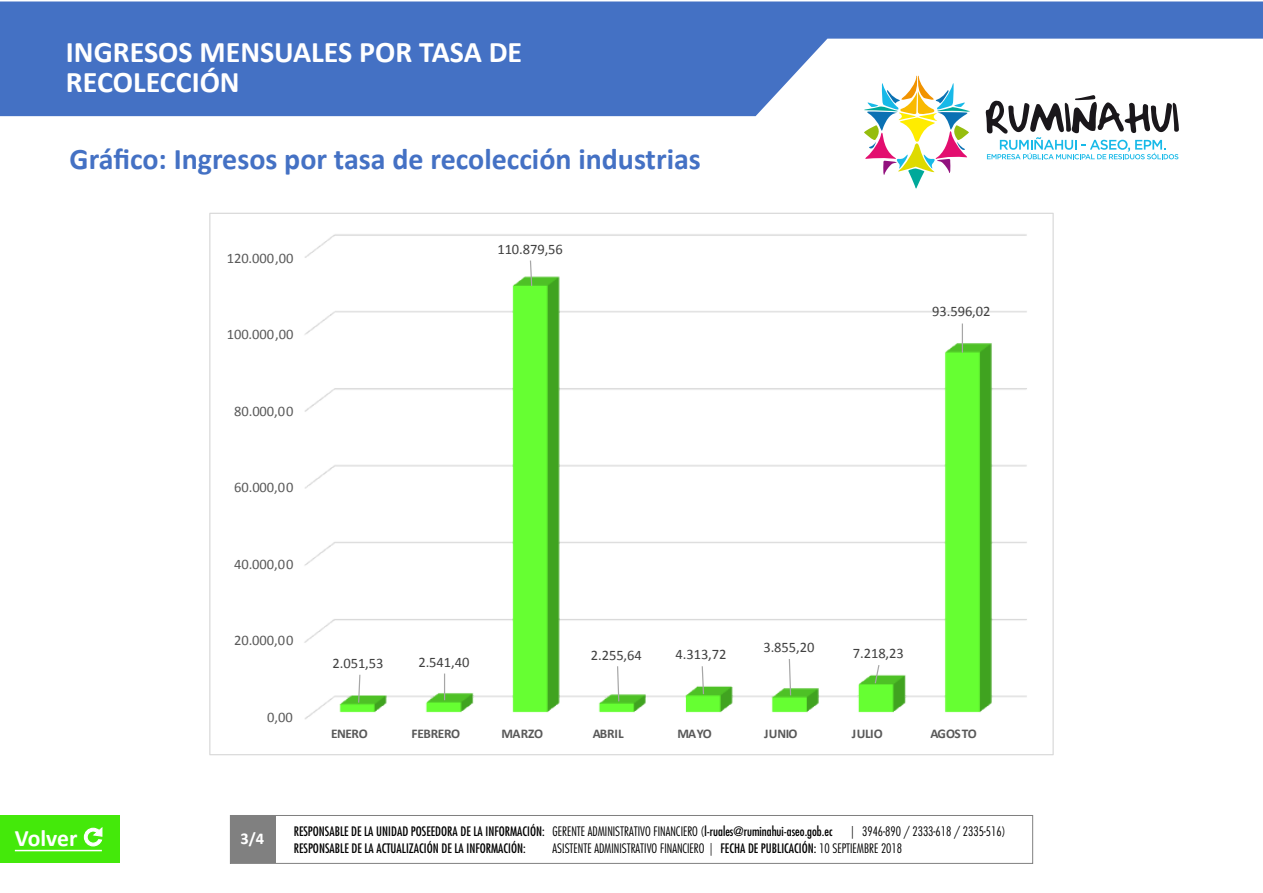
<style>
.page{position:relative;width:1263px;height:893px;background:#fff}
.page>*{position:absolute;margin:0;border:0;box-sizing:border-box;transform-origin:0 0}
.t1{font:700 30px "Calibri";color:#4471c4}
.t2{font:700 30px/30px "Calibri";color:#fff}
.t3{font:700 23.55px "Calibri";color:#fff}
.t4{font:700 16.5px "Calibri";color:#fff}
.t5{font:14.55px "Calibri";letter-spacing:-.005em;color:#404040}
.t6{font:14.55px "Calibri";letter-spacing:-.005em;color:#595959}
.t7{font:700 13.35px "Calibri";letter-spacing:-.015em;color:#595959}
.t8{font:condensed 12.75px "Futura Std";color:#000}
.t9{font:300 condensed 12.75px "Futura Std";color:#000}
.s1{font-weight:300}
.s2{font-weight:400}
</style>
<div class="page">
<svg style="left:0;top:2px;width:1263px;height:114px;fill:#4471c4"></svg>
<svg style="left:857px;top:74px;width:114px;height:115px"></svg>
<svg style="left:985px;top:95px;width:194px;height:64px"></svg>
<div style="left:0;top:815px;width:119px;height:48px;background:#44e90a"></div>
<svg style="left:83px;top:827px;width:20px;height:20px"></svg>
<hr style="left:15px;top:850px;width:87px;height:1px;background:#fff">
<div style="left:230px;top:815px;width:803px;height:49px;border:1px solid #808080"></div>
<div style="left:230px;top:815px;width:46px;height:48px;background:#808080"></div>
<img style="left:304px;top:234px;width:723px;height:486px">
<svg style="left:357px;top:673px;width:4px;height:31px"></svg>
<svg style="left:444px;top:673px;width:1px;height:27px"></svg>
<svg style="left:529px;top:259px;width:4px;height:28px"></svg>
<svg style="left:616px;top:665px;width:4px;height:38px"></svg>
<svg style="left:701px;top:665px;width:4px;height:30px"></svg>
<svg style="left:788px;top:658px;width:4px;height:39px"></svg>
<svg style="left:874px;top:664px;width:6px;height:21px"></svg>
<svg style="left:962px;top:324px;width:1px;height:29px"></svg>
<h1 class="t2" style="left:66px;top:36px;width:458px">INGRESOS MENSUALES POR TASA DE<br>RECOLECCIÓN</h1>
<h1 class="t1" style="left:70px;top:137px;width:633px">Gráfico: Ingresos por tasa de recolección industrias</h1>
<p class="t6" style="left:227px;top:248px;width:68px">120.000,00</p>
<p class="t6" style="left:227px;top:324px;width:68px">100.000,00</p>
<p class="t6" style="left:234px;top:401px;width:61px">80.000,00</p>
<p class="t6" style="left:234px;top:477px;width:61px">60.000,00</p>
<p class="t6" style="left:234px;top:554px;width:61px">40.000,00</p>
<p class="t6" style="left:234px;top:630px;width:61px">20.000,00</p>
<p class="t6" style="left:267px;top:707px;width:27px">0,00</p>
<p class="t5" style="left:497px;top:239px;width:67px">110.879,56</p>
<p class="t5" style="left:932px;top:301px;width:60px">93.596,02</p>
<p class="t5" style="left:333px;top:653px;width:52px">2.051,53</p>
<p class="t5" style="left:418px;top:652px;width:52px">2.541,40</p>
<p class="t5" style="left:591px;top:645px;width:52px">2.255,64</p>
<p class="t5" style="left:675px;top:644px;width:52px">4.313,72</p>
<p class="t5" style="left:763px;top:637px;width:52px">3.855,20</p>
<p class="t5" style="left:853px;top:643px;width:52px">7.218,23</p>
<p class="t7" style="left:331px;top:724px;width:38px">ENERO</p>
<p class="t7" style="left:411px;top:724px;width:50px">FEBRERO</p>
<p class="t7" style="left:501px;top:724px;width:43px">MARZO</p>
<p class="t7" style="left:593px;top:724px;width:33px">ABRIL</p>
<p class="t7" style="left:677px;top:724px;width:36px">MAYO</p>
<p class="t7" style="left:764px;top:724px;width:35px">JUNIO</p>
<p class="t7" style="left:852px;top:724px;width:32px">JULIO</p>
<p class="t7" style="left:930px;top:724px;width:48px">AGOSTO</p>
<h2 class="t3" style="left:15px;top:822px;width:64px">Volver</h2>
<p class="t4" style="left:240px;top:827px;width:25px">3/4</p>
<p class="t8" style="left:294px;top:824px;width:540px">RESPONSABLE DE LA UNIDAD POSEEDORA DE LA INFORMACIÓN: <span class="s1">GERENTE ADMINISTRATIVO FINANCIERO (</span>l-ruales@ruminahui-aseo.gob.ec</p>
<p class="t9" style="left:851px;top:824px;width:156px">| 3946-890 / 2333-618 / 2335-516)</p>
<p class="t8" style="left:294px;top:841px;width:233px">RESPONSABLE DE LA ACTUALIZACIÓN DE LA INFORMACIÓN:</p>
<p class="t9" style="left:553px;top:841px;width:351px">ASISTENTE ADMINISTRATIVO FINANCIERO | <span class="s2">FECHA DE PUBLICACIÓN:</span> 10 SEPTIEMBRE 2018</p>
</div>
